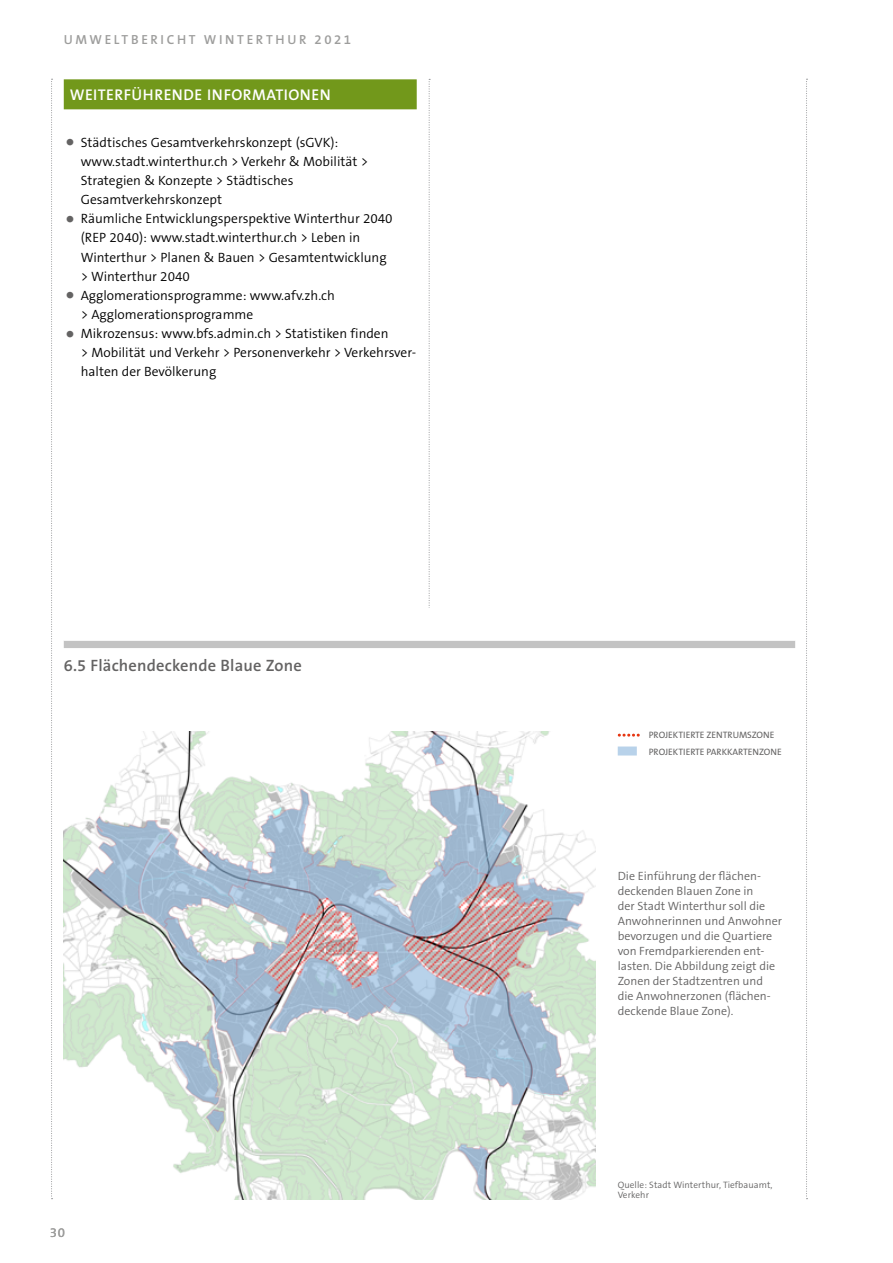
<style>
.page{position:relative;width:893px;height:1263px;background:#fff}
.page>*{position:absolute;margin:0;border:0;box-sizing:border-box;transform-origin:0 0}
.t1{font:600 16.5px "The Sans B6";letter-spacing:.01em;color:#646363}
.Zwischentitel_gross{font:600 15.6px "The Sans B6";letter-spacing:.03em;color:#fff}
.t2{font:300 13.5px/19.2px "The Sans B4";color:#000}
.t3{font:600 13.2px "The Sans B6";letter-spacing:.2em;color:#9d9d9c}
.t4{font:13.2px "The Sans B5 Plain";color:#9d9d9c}
.t5{font:300 12px/15px "The Sans B4";color:#646363}
.t6{font:9.3px/17.1px "The Sans B5 Plain";color:#646363}
.t7{font:300 9.3px/10.5px "The Sans B4";letter-spacing:.01em;color:#646363}
.s1{font-size:30px;color:#646363}
</style>
<div class="page">
<svg style="left:806px;top:79px;width:1px;height:1120px"></svg>
<svg style="left:429px;top:79px;width:1px;height:529px"></svg>
<svg style="left:51px;top:79px;width:2px;height:1120px"></svg>
<img style="left:64px;top:731px;width:531px;height:468px">
<div style="left:64px;top:640px;width:731px;height:8px;background:#c3c3c3"></div>
<div style="left:64px;top:608px;width:731px;height:33px;background:#fff"></div>
<svg style="left:619px;top:734px;width:19px;height:3px"></svg>
<div style="left:618px;top:746px;width:19px;height:9px;background:#b8d2ea"></div>
<div style="left:64px;top:79px;width:353px;height:30px;background:#72981b"></div>
<p class="t3" style="left:64px;top:32px;width:289px">UMWELTBERICHT WINTERTHUR 2021</p>
<p class="Zwischentitel_gross" style="left:70px;top:86px;width:262px">WEITERFÜHRENDE INFORMATIONEN</p>
<p class="t2" style="left:81px;top:133px;width:289px;text-indent:-17px"><span class="s1">•</span> Städtisches Gesamtverkehrskonzept (sGVK): www.stadt.winterthur.ch &gt; Verkehr &amp; Mobilität &gt; Strategien &amp; Konzepte &gt; Städtisches Gesamtverkehrskonzept</p>
<p class="t2" style="left:81px;top:209px;width:313px;text-indent:-17px"><span class="s1">•</span> Räumliche Entwicklungsperspektive Winterthur 2040 (REP 2040): www.stadt.winterthur.ch &gt; Leben in Winterthur &gt; Planen &amp; Bauen &gt; Gesamtentwicklung &gt; Winterthur 2040</p>
<p class="t2" style="left:81px;top:286px;width:256px;text-indent:-17px"><span class="s1">•</span> Agglomerationsprogramme: www.afv.zh.ch &gt; Agglomerationsprogramme</p>
<p class="t2" style="left:81px;top:324px;width:337px;text-indent:-17px"><span class="s1">•</span> Mikrozensus: www.bfs.admin.ch &gt; Statistiken finden<br>&gt; Mobilität und Verkehr &gt; Personenverkehr &gt; Verkehrsver&shy;halten der Bevölkerung</p>
<p class="t1" style="left:64px;top:657px;width:240px">6.5 Flächendeckende Blaue Zone</p>
<p class="t4" style="left:50px;top:1225px;width:17px">30</p>
<p class="t6" style="left:649px;top:726px;width:135px">PROJEKTIERTE ZENTRUMSZONE<br>PROJEKTIERTE PARKKARTENZONE</p>
<p class="t5" style="left:618px;top:869px;width:166px">Die Einführung der flächen&shy;deckenden Blauen Zone in<br>der Stadt Winterthur soll die<br>Anwohnerinnen und Anwohner bevorzugen und die Quartiere von Fremdparkierenden ent&shy;lasten. Die Abbildung zeigt die<br>Zonen der Stadtzentren und<br>die Anwohnerzonen (flächen&shy;deckende Blaue Zone).</p>
<p class="t7" style="left:618px;top:1180px;width:156px">Quelle: Stadt Winterthur, Tiefbauamt,<br>Verkehr</p>
</div>
